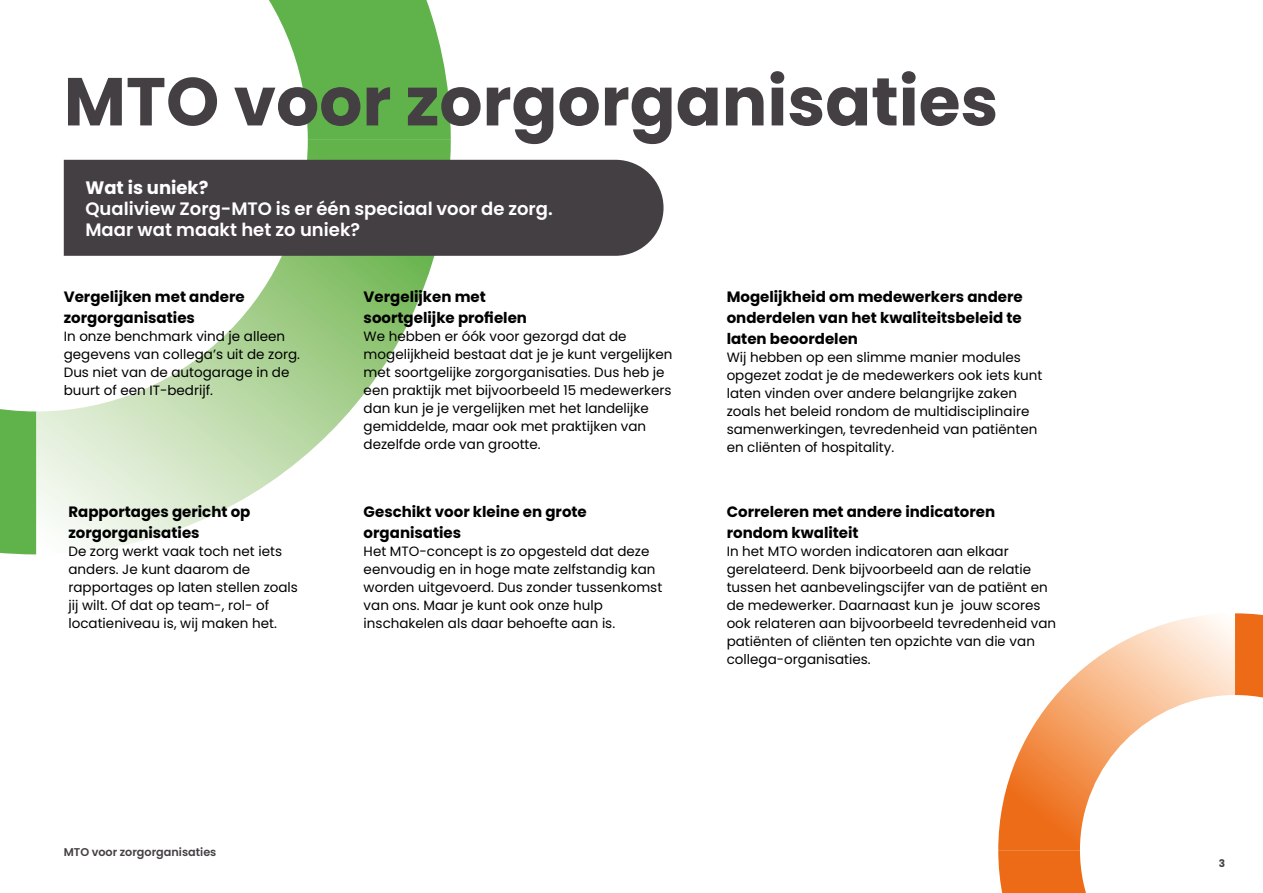
<style>
.page{position:relative;width:1263px;height:893px;background:#fff}
.page>*{position:absolute;margin:0;border:0;box-sizing:border-box;transform-origin:0 0}
.t1{font:700 67.8px "Poppins";color:#443f43}
.t2{font:600 18px/21px "Poppins";color:#fff}
.t3{font:700 18px "Poppins";color:#fff}
.t4{font:700 15px/21px "Poppins";color:#000}
.t5{font:13.5px/18px "Poppins";color:#000}
.t6{font:600 11.25px "Poppins";color:#443f43}
.t7{font:700 10.5px "Poppins";color:#443f43}
</style>
<div class="page">
<svg style="left:0;top:0;width:451px;height:554px"></svg>
<svg style="left:36px;top:140px;width:415px;height:414px"></svg>
<div style="left:64px;top:160px;width:599px;height:96px;background:#443f43"></div>
<svg style="left:998px;top:613px;width:265px;height:280px"></svg>
<svg style="left:998px;top:613px;width:237px;height:237px"></svg>
<h1 class="t1" style="left:64px;top:62px;width:936px">MTO voor zorgorganisaties</h1>
<h2 class="t3" style="left:85px;top:177px;width:124px">Wat is uniek?</h2>
<h2 class="t2" style="left:85px;top:198px;width:469px">Qualiview Zorg- MTO is er één speciaal voor de zorg.<br>Maar wat maakt het zo uniek?</h2>
<p class="t4" style="left:64px;top:286px;width:182px">Vergelijken met andere zorgorganisaties</p>
<p class="t5" style="left:64px;top:327px;width:238px">In onze benchmark vind je alleen gegevens van collega’s uit de zorg.<br>Dus niet van de autogarage in de buurt of een IT-bedrijf.</p>
<p class="t4" style="left:68px;top:502px;width:184px">Rapportages gericht op zorgorganisaties</p>
<p class="t5" style="left:68px;top:543px;width:231px">De zorg werkt vaak toch net iets anders. Je kunt daarom de rapportages op laten stellen zoals jij wilt. Of dat op team-, rol- of locatieniveau is, wij maken het.</p>
<p class="t4" style="left:364px;top:286px;width:165px">Vergelijken met soortgelijke profielen</p>
<p class="t5" style="left:364px;top:327px;width:310px">We hebben er óók voor gezorgd dat de mogelijkheid bestaat dat je je kunt vergelijken met soortgelijke zorgorganisaties. Dus heb je een praktijk met bijvoorbeeld 15 medewerkers dan kun je je vergelijken met het landelijke gemiddelde, maar ook met praktijken van dezelfde orde van grootte.</p>
<p class="t4" style="left:364px;top:502px;width:225px">Geschikt voor kleine en grote organisaties</p>
<p class="t5" style="left:364px;top:543px;width:300px">Het MTO-concept is zo opgesteld dat deze eenvoudig en in hoge mate zelfstandig kan worden uitgevoerd. Dus zonder tussenkomst van ons. Maar je kunt ook onze hulp inschakelen als daar behoefte aan is.</p>
<p class="t4" style="left:727px;top:286px;width:298px;text-align:justify">Mogelijkheid om medewerkers andere onderdelen van het kwaliteitsbeleid te laten beoordelen</p>
<p class="t5" style="left:727px;top:348px;width:317px">Wij hebben op een slimme manier modules opgezet zodat je de medewerkers ook iets kunt laten vinden over andere belangrijke zaken zoals het beleid rondom de multidisciplinaire samenwerkingen, tevredenheid van patiënten en cliënten of hospitality.</p>
<p class="t4" style="left:727px;top:502px;width:270px">Correleren met andere indicatoren rondom kwaliteit</p>
<p class="t5" style="left:727px;top:543px;width:331px">In het MTO worden indicatoren aan elkaar gerelateerd. Denk bijvoorbeeld aan de relatie tussen het aanbevelingscijfer van de patiënt en de medewerker. Daarnaast kun je jouw scores ook relateren aan bijvoorbeeld tevredenheid van patiënten of cliënten ten opzichte van die van collega-organisaties.</p>
<p class="t6" style="left:64px;top:845px;width:154px">MTO voor zorgorganisaties</p>
<p class="t7" style="left:1219px;top:857px;width:8px">3</p>
</div>
